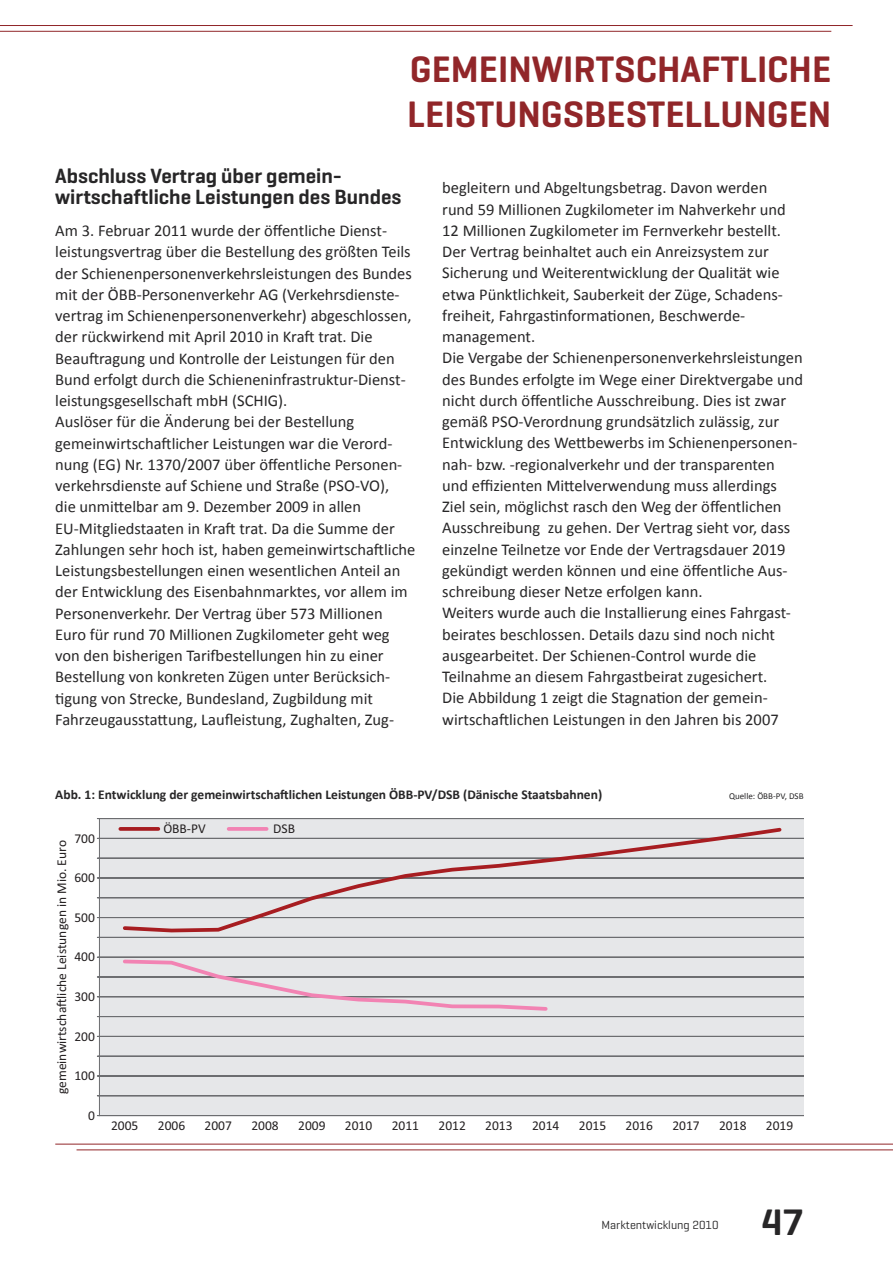
<style>
.page{position:relative;width:893px;height:1263px;background:#fff}
.page>*{position:absolute;margin:0;border:0;box-sizing:border-box;transform-origin:0 0}
.t1{font:600 37.5px/45px "Geogrotesque";color:#912629}
.t2{font:600 37.5px "Geogrotesque";color:#272627}
.t3{font:600 21px/21px "Geogrotesque";color:#272627}
.t4{font:16.5px/21.3px "Calibri";color:#272627}
.t5{font:13.5px "Calibri";color:#231f20}
.t6{font:700 13.5px "Calibri";color:#272627}
.t7{font:12px "Geogrotesque";color:#272627}
.t8{font:9px "Calibri";color:#272627}
</style>
<div class="page">
<hr style="left:0;top:25px;width:853px;height:1px;background:#912629">
<hr style="left:0;top:31px;width:831px;height:1px;background:#912629">
<div style="left:99px;top:819px;width:705px;height:297px;background:#e6e7e9"></div>
<svg style="left:97px;top:1115px;width:707px;height:1px"></svg>
<hr style="left:97px;top:1096px;width:707px;height:1px;background:#6c6d70">
<svg style="left:97px;top:1095px;width:707px;height:1px"></svg>
<svg style="left:97px;top:1076px;width:707px;height:1px"></svg>
<svg style="left:97px;top:1056px;width:707px;height:1px"></svg>
<svg style="left:97px;top:1036px;width:707px;height:1px"></svg>
<svg style="left:97px;top:878px;width:707px;height:1px"></svg>
<svg style="left:97px;top:858px;width:707px;height:1px"></svg>
<svg style="left:97px;top:838px;width:707px;height:1px"></svg>
<hr style="left:97px;top:898px;width:707px;height:1px;background:#6c6d70">
<svg style="left:97px;top:897px;width:707px;height:1px"></svg>
<svg style="left:97px;top:917px;width:707px;height:1px"></svg>
<svg style="left:97px;top:937px;width:707px;height:1px"></svg>
<svg style="left:97px;top:818px;width:707px;height:1px"></svg>
<hr style="left:99px;top:819px;width:1px;height:297px;background:#6c6d70">
<svg style="left:121px;top:827px;width:663px;height:106px"></svg>
<svg style="left:97px;top:957px;width:707px;height:60px"></svg>
<svg style="left:229px;top:827px;width:38px;height:4px"></svg>
<svg style="left:120px;top:827px;width:38px;height:4px"></svg>
<hr style="left:55px;top:1144px;width:838px;height:1px;background:#912629">
<hr style="left:77px;top:1149px;width:816px;height:1px;background:#912629">
<p class="t1" style="left:407px;top:51px;width:425px">GEMEINWIRTSCHAFTLICHE<br>LEISTUNGSBESTELLUNGEN</p>
<p class="t3" style="left:55px;top:168px;width:348px">Abschluss Vertrag über gemein - wirtschaftliche Leistungen des Bundes</p>
<p class="t4" style="left:55px;top:221px;width:362px">Am 3. Februar 2011 wurde der öffentliche Dienst - leistungsvertrag über die Bestellung des größten Teils der Schienenpersonenverkehrsleistungen des Bundes mit der ÖBB-Personenverkehr AG (Verkehrsdienste&shy;vertrag im Schienenpersonenverkehr) abgeschlossen, der rückwirkend mit April 2010 in Kraft trat. Die Beauftragung und Kontrolle der Leistungen für den Bund erfolgt durch die Schieneninfrastruktur-Dienst - leistungsgesellschaft mbH (SCHIG).<br>Auslöser für die Änderung bei der Bestellung gemeinwirtschaftlicher Leistungen war die Verord&shy;nung (EG) Nr. 1370/2007 über öffentliche Personen&shy;verkehrsdienste auf Schiene und Straße (PSO-VO),<br>die unmittelbar am 9. Dezember 2009 in allen EU-Mitgliedstaaten in Kraft trat. Da die Summe der Zahlungen sehr hoch ist, haben gemeinwirtschaftliche Leistungsbestellungen einen wesentlichen Anteil an der Entwicklung des Eisenbahnmarktes, vor allem im Personenverkehr. Der Vertrag über 573 Millionen Euro für rund 70 Millionen Zugkilometer geht weg von den bisherigen Tarifbestellungen hin zu einer Bestellung von konkreten Zügen unter Berücksich - tigung von Strecke, Bundesland, Zugbildung mit Fahrzeugausstattung, Laufleistung, Zughalten, Zug -</p>
<p class="t4" style="left:442px;top:179px;width:362px">begleitern und Abgeltungsbetrag. Davon werden rund 59 Millionen Zugkilometer im Nahverkehr und 12 Millionen Zugkilometer im Fernverkehr bestellt.<br>Der Vertrag beinhaltet auch ein Anreizsystem zur Sicherung und Weiterentwicklung der Qualität wie etwa Pünktlichkeit, Sauberkeit der Züge, Schadens&shy;freiheit, Fahrgastinformationen, Beschwerde - management.<br>Die Vergabe der Schienenpersonenverkehrsleistungen des Bundes erfolgte im Wege einer Direktvergabe und nicht durch öffentliche Ausschreibung. Dies ist zwar gemäß PSO-Verordnung grundsätzlich zulässig, zur Entwicklung des Wettbewerbs im Schienenpersonen&shy;nah- bzw. -regionalverkehr und der transparenten und effizienten Mittelverwendung muss allerdings Ziel sein, möglichst rasch den Weg der öffentlichen Ausschreibung zu gehen. Der Vertrag sieht vor, dass einzelne Teilnetze vor Ende der Vertragsdauer 2019 gekündigt werden können und eine öffentliche Aus&shy;schreibung dieser Netze erfolgen kann.<br>Weiters wurde auch die Installierung eines Fahrgast&shy;beirates beschlossen. Details dazu sind noch nicht ausgearbeitet. Der Schienen-Control wurde die Teilnahme an diesem Fahrgastbeirat zugesichert.<br>Die Abbildung 1 zeigt die Stagnation der gemein - wirtschaftlichen Leistungen in den Jahren bis 2007</p>
<p class="t6" style="left:55px;top:789px;width:548px">Abb. 1: Entwicklung der gemeinwirtschaftlichen Leistungen ÖBB-PV/DSB (Dänische Staatsbahnen)</p>
<p class="t8" style="left:729px;top:792px;width:76px">Quelle: ÖBB-PV, DSB</p>
<p class="t5" style="left:74px;top:830px;width:22px">700</p>
<p class="t5" style="left:53px;top:1094px;width:255px;rotate:-90deg">gemeinwirtscha liche Leistungen in Mio. Euro</p>
<p class="t5" style="left:74px;top:869px;width:22px">600</p>
<p class="t5" style="left:74px;top:909px;width:22px">500</p>
<p class="t5" style="left:74px;top:948px;width:22px">400</p>
<p class="t5" style="left:74px;top:988px;width:22px">300</p>
<p class="t5" style="left:74px;top:1028px;width:22px">200</p>
<p class="t5" style="left:74px;top:1067px;width:22px">100</p>
<p class="t5" style="left:88px;top:1107px;width:8px">0</p>
<p class="t5" style="left:163px;top:820px;width:44px">ÖBB-PV</p>
<p class="t5" style="left:273px;top:820px;width:23px">DSB</p>
<p class="t5" style="left:111px;top:1117px;width:29px">2005</p>
<p class="t5" style="left:158px;top:1117px;width:29px">2006</p>
<p class="t5" style="left:205px;top:1117px;width:29px">2007</p>
<p class="t5" style="left:251px;top:1117px;width:29px">2008</p>
<p class="t5" style="left:298px;top:1117px;width:29px">2009</p>
<p class="t5" style="left:345px;top:1117px;width:29px">2010</p>
<p class="t5" style="left:392px;top:1117px;width:29px">2011</p>
<p class="t5" style="left:438px;top:1117px;width:29px">2012</p>
<p class="t5" style="left:485px;top:1117px;width:29px">2013</p>
<p class="t5" style="left:532px;top:1117px;width:29px">2014</p>
<p class="t5" style="left:579px;top:1117px;width:29px">2015</p>
<p class="t5" style="left:626px;top:1117px;width:29px">2016</p>
<p class="t5" style="left:672px;top:1117px;width:29px">2017</p>
<p class="t5" style="left:719px;top:1117px;width:29px">2018</p>
<p class="t5" style="left:766px;top:1117px;width:29px">2019</p>
<p class="t7" style="left:601px;top:1220px;width:119px">Marktentwicklung 2010</p>
<p class="t2" style="left:761px;top:1210px;width:44px">47</p>
</div>
